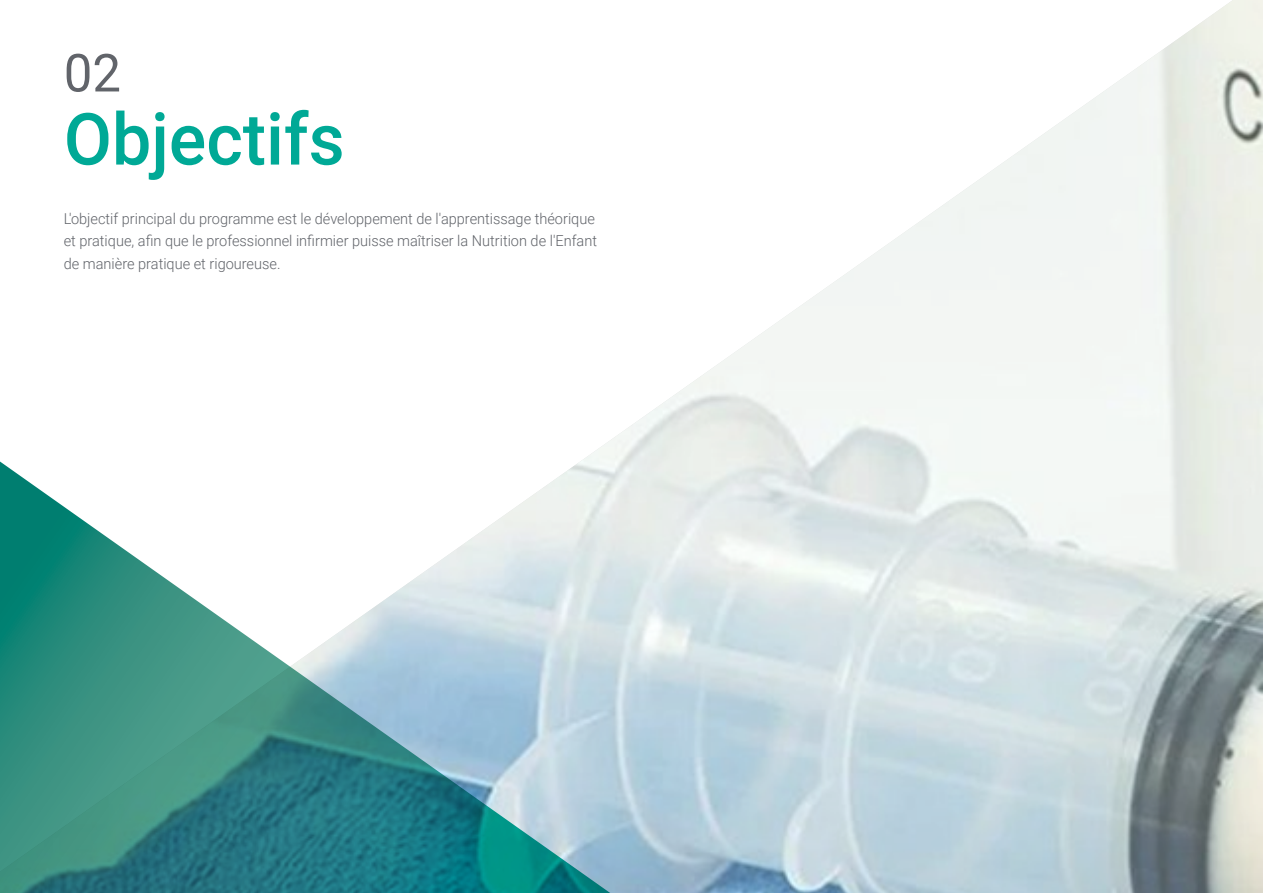
<style>
.page{position:relative;width:1263px;height:893px;background:#fff}
.page>*{position:absolute;margin:0;border:0;box-sizing:border-box;transform-origin:0 0}
.t1{font:500 72px "Roboto";color:#00a996}
.t2{font:52.5px "Roboto";color:#61646a}
.t3{font:300 15px/22.5px "Roboto";color:#61646a}
</style>
<div class="page">
<img style="left:603px;top:0;width:660px;height:893px">
<svg style="left:0;top:446px;width:640px;height:447px"></svg>
<h2 class="t2" style="left:64px;top:36px;width:59px">02</h2>
<h1 class="t1" style="left:64px;top:89px;width:282px">Objectifs</h1>
<p class="t3" style="left:64px;top:207px;width:535px">L'objectif principal du programme est le développement de l'apprentissage théorique et pratique, afin que le professionnel infirmier puisse maîtriser la Nutrition de l'Enfant de manière pratique et rigoureuse.</p>
</div>
